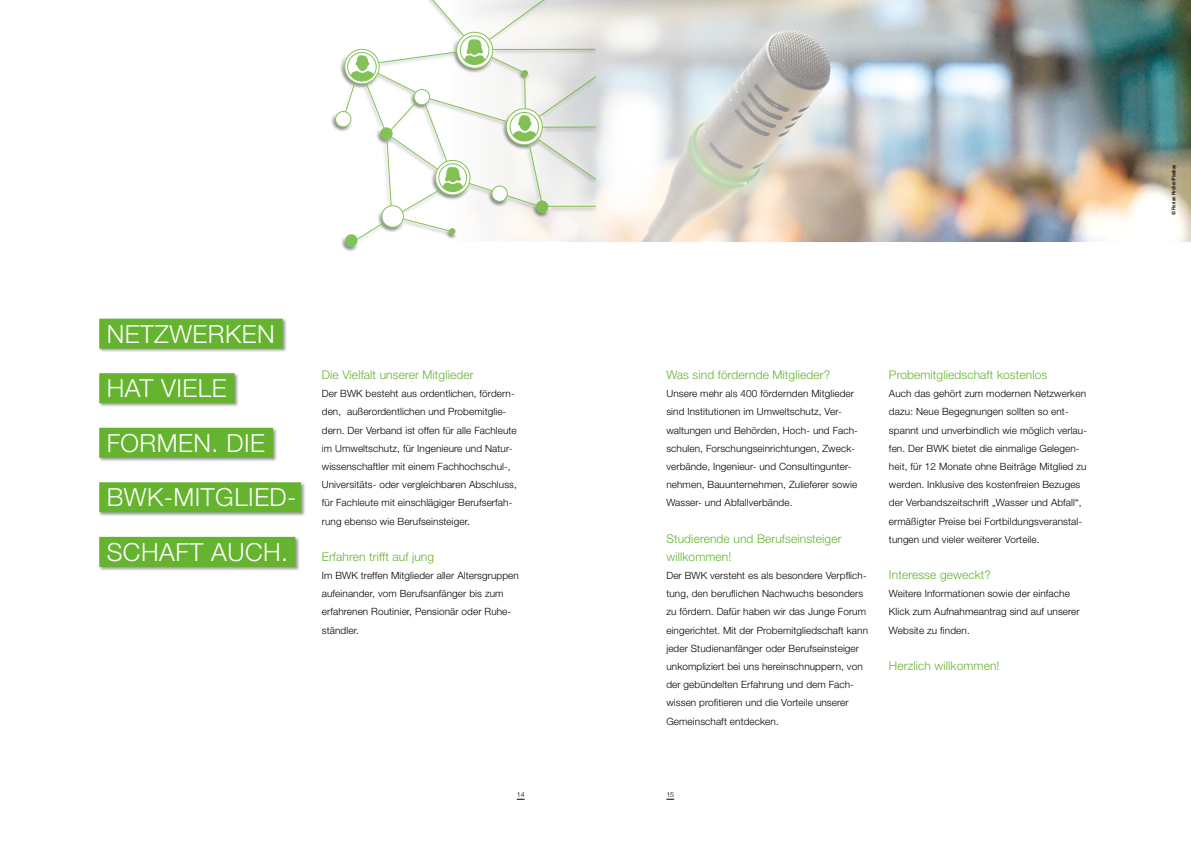
<style>
.page{position:relative;width:1191px;height:842px;background:#fff}
.page>*{position:absolute;margin:0;border:0;box-sizing:border-box;transform-origin:0 0}
.t1{font:300 25px/54.6px "Helvetica Neue LT Std";letter-spacing:.02em;color:#fff}
.t2{font:300 12px/18.2px "Helvetica Neue LT Std";letter-spacing:.01em;color:#65b32e}
.t3{font:300 10px/18.2px "Helvetica Neue LT Std";letter-spacing:.01em;color:#000}
.t4{font:300 7px "Helvetica Neue LT Std";color:#000}
.t5{font:500 condensed 5px "Helvetica Neue LT Std";letter-spacing:.01em;color:#000}
</style>
<div class="page">
<div style="left:99px;top:318px;width:207px;height:253px;background:#000;opacity:.4"></div>
<div style="left:99px;top:319px;width:184px;height:30px;background:#65b32e"></div>
<div style="left:99px;top:373px;width:136px;height:30px;background:#65b32e"></div>
<div style="left:99px;top:428px;width:174px;height:30px;background:#65b32e"></div>
<div style="left:99px;top:482px;width:202px;height:30px;background:#65b32e"></div>
<div style="left:99px;top:537px;width:196px;height:30px;background:#65b32e"></div>
<img style="left:600px;top:0;width:591px;height:242px">
<div style="left:330px;top:0;width:269px;height:252px;background:#000;opacity:.6"></div>
<svg style="left:345px;top:234px;width:12px;height:13px"></svg>
<div style="left:335px;top:112px;width:16px;height:15px;background:#fff;border-radius:50%"></div>
<div style="left:335px;top:111px;width:16px;height:16px;border:1px solid #65b32e;border-radius:50%"></div>
<svg style="left:342px;top:0;width:253px;height:244px"></svg>
<div style="left:460px;top:36px;width:29px;height:29px;border:1px solid #65b32e;border-radius:50%"></div>
<h1 class="t1" style="left:107px;top:306px;width:36px">NETZWERKE</h1>
<h1 class="t1" style="left:257px;top:306px;width:19px">N</h1>
<h1 class="t1" style="left:107px;top:360px;width:148px">HAT VIELE<br>FORMEN. DIE<br>BWK</h1>
<h1 class="t1" style="left:107px;top:470px;width:191px;text-indent:57px">-MITGLIED-<br>SCHAFT AUCH.</h1>
<p class="t2" style="left:322px;top:365px;width:153px">Die Vielfalt unserer Mitglieder</p>
<p class="t3" style="left:322px;top:384px;width:27px">Der BWK</p>
<p class="t3" style="left:322px;top:384px;width:197px;text-indent:44px">besteht aus ordentlichen, fördern&shy;den, außerordentlichen und Probemitglie&shy;dern. Der Verband ist offen für alle Fachleute im Umweltschutz, für Ingenieure und Natur&shy;wissenschaftler mit einem Fachhochschul-, Universitäts- oder vergleichbaren Abschluss, für Fachleute mit einschlägiger Berufserfah&shy;rung ebenso wie Berufseinsteiger.</p>
<p class="t2" style="left:322px;top:547px;width:114px">Erfahren trifft auf jung</p>
<p class="t3" style="left:322px;top:566px;width:22px">Im BWK</p>
<p class="t3" style="left:322px;top:566px;width:199px;text-indent:39px">treffen Mitglieder aller Altersgruppen aufeinander, vom Berufsanfänger bis zum erfahrenen Routinier, Pensionär oder Ruhe&shy;ständler.</p>
<p class="t2" style="left:666px;top:365px;width:165px">Was sind fördernde Mitglieder?</p>
<p class="t3" style="left:666px;top:384px;width:193px">Unsere mehr als 400 fördernden Mitglieder sind Institutionen im Umweltschutz, Ver&shy;waltungen und Behörden, Hoch- und Fach&shy;schulen, Forschungseinrichtungen, Zweck&shy;verbände, Ingenieur- und Consultingunter&shy;nehmen, Bauunternehmen, Zulieferer sowie Wasser- und Abfallverbände.</p>
<p class="t2" style="left:666px;top:529px;width:177px">Studierende und Berufseinsteiger willkommen!</p>
<p class="t3" style="left:666px;top:566px;width:27px">Der BWK</p>
<p class="t3" style="left:666px;top:566px;width:203px;text-indent:44px">versteht es als besondere Verpflich&shy;tung, den beruflichen Nachwuchs besonders zu fördern. Dafür haben wir das Junge Forum eingerichtet. Mit der Probemitgliedschaft kann jeder Studienanfänger oder Berufseinsteiger unkompliziert bei uns hereinschnuppern, von der gebündelten Erfahrung und dem Fach&shy;wissen profitieren und die Vorteile unserer Gemeinschaft entdecken.</p>
<p class="t2" style="left:889px;top:365px;width:160px">Probemitgliedschaft kostenlos</p>
<p class="t3" style="left:889px;top:384px;width:200px">Auch das gehört zum modernen Netzwerken dazu: Neue Begegnungen sollten so ent&shy;spannt und unverbindlich wie möglich verlau&shy;fen. Der BWK</p>
<p class="t3" style="left:889px;top:439px;width:199px;text-indent:63px">bietet die einmalige Gelegen&shy;heit, für 12 Monate ohne Beiträge Mitglied zu werden. Inklusive des kostenfreien Bezuges der Verbandszeitschrift „Wasser und Abfall“, ermäßigter Preise bei Fortbildungsveranstal&shy;tungen und vieler weiterer Vorteile.</p>
<p class="t2" style="left:889px;top:565px;width:104px">Interesse geweckt?</p>
<p class="t3" style="left:889px;top:584px;width:192px">Weitere Informationen sowie der einfache<br>Klick zum Aufnahmeantrag sind auf unserer<br>Website zu finden.</p>
<p class="t2" style="left:889px;top:656px;width:112px">Herzlich willkommen!</p>
<p class="t4" style="left:517px;top:790px;width:9px">14</p>
<p class="t4" style="left:666px;top:790px;width:9px">15</p>
<p class="t5" style="left:1170px;top:215px;width:52px;rotate:-90deg">© Florian Pircher/Pixabay</p>
</div>
